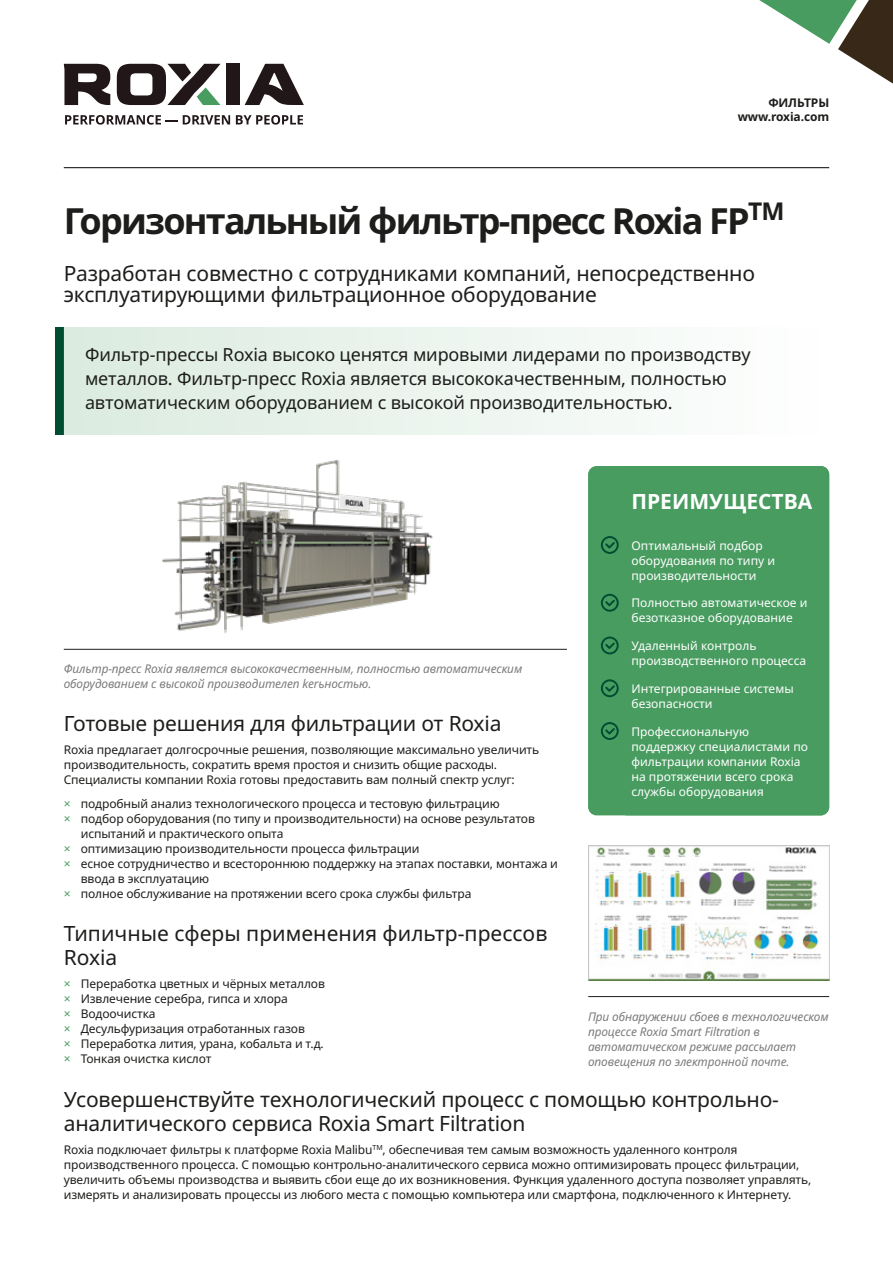
<style>
.page{position:relative;width:893px;height:1263px;background:#fff}
.page>*{position:absolute;margin:0;border:0;box-sizing:border-box;transform-origin:0 0}
.t1{font:700 36px "Noto Sans";letter-spacing:-.05em;color:#1d1d1b}
.t2{font:21px/24px "Noto Sans";letter-spacing:-.01em;color:#1d1d1b}
.t3{font:700 21px "Noto Sans";color:#fff}
.t4{font:18px/24px "Noto Sans";letter-spacing:-.01em;color:#1d1d1b}
.t5{font:12px/15px "Noto Sans";letter-spacing:-.01em;color:#1d1d1b}
.t6{font:12px/15px "Noto Sans";color:#fff}
.t7{font:italic 12px/15px "Noto Sans";letter-spacing:-.01em;color:#7c7b7b}
.t8{font:700 12px/14.4px "Noto Sans";letter-spacing:-.01em;color:#1d1d1b;text-align:right}
.s1{color:#489c60}
</style>
<div class="page">
<svg style="left:65px;top:115px;width:165px;height:10px"></svg>
<svg style="left:236px;top:115px;width:67px;height:10px"></svg>
<svg style="left:245px;top:64px;width:59px;height:41px"></svg>
<div style="left:227px;top:64px;width:13px;height:41px;background:#221718"></div>
<svg style="left:117px;top:64px;width:103px;height:41px"></svg>
<svg style="left:64px;top:64px;width:46px;height:41px"></svg>
<svg style="left:759px;top:0;width:134px;height:84px"></svg>
<hr style="left:64px;top:167px;width:765px;height:1px;background:#1d1d1b">
<div style="left:588px;top:466px;width:241px;height:349px;background:#489c60;border-radius:9px"></div>
<div style="left:55px;top:327px;width:9px;height:108px;background:#004e32"></div>
<div style="left:64px;top:327px;width:765px;height:108px;background:linear-gradient(to right,#dbebe0,#fff)"></div>
<svg style="left:601px;top:536px;width:18px;height:18px"></svg>
<svg style="left:601px;top:594px;width:18px;height:18px"></svg>
<svg style="left:601px;top:636px;width:18px;height:18px"></svg>
<svg style="left:601px;top:679px;width:18px;height:18px"></svg>
<svg style="left:601px;top:722px;width:18px;height:18px"></svg>
<hr style="left:588px;top:996px;width:241px;height:1px;background:#1d1d1b">
<img style="left:162px;top:459px;width:271px;height:175px">
<hr style="left:64px;top:649px;width:503px;height:1px;background:#1d1d1b">
<img style="left:588px;top:845px;width:241px;height:136px">
<p class="t8" style="left:738px;top:96px;width:93px">ФИЛЬТРЫ www.roxia.com</p>
<h1 class="t1" style="left:64px;top:196px;width:722px">Горизонтальный фильтр-пресс Roxia FP<sup>TM</sup></h1>
<h2 class="t2" style="left:64px;top:263px;width:693px;line-height:21px">Разработан совместно с сотрудниками компаний, непосредственно эксплуатирующими фильтрационное оборудование</h2>
<h3 class="t4" style="left:85px;top:343px;width:667px">Фильтр-прессы Roxia высоко ценятся мировыми лидерами по производству металлов. Фильтр-пресс Roxia является высококачественным, полностью автоматическим оборудованием с высокой производительностью.</h3>
<p class="t7" style="left:64px;top:661px;width:460px">Фильтр-пресс Roxia является высококачественным, полностью автоматическим оборудованием с высокой производителen kerьностью.</p>
<h2 class="t2" style="left:64px;top:711px;width:439px">Готовые решения для фильтрации от Roxia</h2>
<p class="t5" style="left:64px;top:742px;width:477px">Roxia предлагает долгосрочные решения, позволяющие максимально увеличить производительность, сократить время простоя и снизить общие расходы.<br>Специалисты компании Roxia готовы предоставить вам полный спектр услуг:</p>
<p class="t5" style="left:64px;top:796px;width:437px"><span class="s1">×</span> подробный анализ технологического процесса и тестовую фильтрацию</p>
<p class="t5" style="left:64px;top:811px;width:473px"><span class="s1">×</span> подбор оборудования (по типу и производительности) на основе результатов</p>
<p class="t5" style="left:81px;top:826px;width:204px">испытаний и практического опыта</p>
<p class="t5" style="left:64px;top:841px;width:357px"><span class="s1">×</span> оптимизацию производительности процесса фильтрации</p>
<p class="t5" style="left:64px;top:856px;width:496px"><span class="s1">×</span> есное сотрудничество и всестороннюю поддержку на этапах поставки, монтажа и</p>
<p class="t5" style="left:81px;top:871px;width:130px">ввода в эксплуатацию</p>
<p class="t5" style="left:64px;top:886px;width:409px"><span class="s1">×</span> полное обслуживание на протяжении всего срока службы фильтра</p>
<h2 class="t2" style="left:64px;top:922px;width:485px">Типичные сферы применения фильтр-прессов<br>Roxia</h2>
<p class="t5" style="left:64px;top:977px;width:263px"><span class="s1">×</span> Переработка цветных и чёрных металлов <span class="s1">×</span> Извлечение серебра, гипса и хлора<br><span class="s1">×</span> Водоочистка<br><span class="s1">×</span> Десульфуризация отработанных газов<br><span class="s1">×</span> Переработка лития, урана, кобальта и т.д. <span class="s1">×</span> Тонкая очистка кислот</p>
<h2 class="t3" style="left:631px;top:487px;width:182px">ПРЕИМУЩЕСТВА</h2>
<p class="t6" style="left:631px;top:538px;width:145px">Оптимальный подбор оборудования по типу и производительности</p>
<p class="t6" style="left:631px;top:596px;width:178px">Полностью автоматическое и безотказное оборудование</p>
<p class="t6" style="left:631px;top:639px;width:176px">Удаленный контроль производственного процесса</p>
<p class="t6" style="left:631px;top:681px;width:164px">Интегрированные системы безопасности</p>
<p class="t6" style="left:631px;top:724px;width:178px">Профессиональную поддержку специалистами по фильтрации компании Roxia на протяжении всего срока службы оборудования</p>
<p class="t7" style="left:588px;top:1009px;width:242px">При обнаружении сбоев в технологическом процессе Roxia Smart Filtration в автоматическом режиме рассылает оповещения по электронной почте.</p>
<h2 class="t2" style="left:64px;top:1088px;width:717px">Усовершенствуйте технологический процесс с помощью контрольно&shy;аналитического сервиса Roxia Smart Filtration</h2>
<p class="t5" style="left:64px;top:1143px;width:749px">Roxia подключает фильтры к платформе Roxia Malibu<sup>TM</sup>, обеспечивая тем самым возможность удаленного контроля производственного процесса. С помощью контрольно-аналитического сервиса можно оптимизировать процесс фильтрации, увеличить объемы производства и выявить сбои еще до их возникновения. Функция удаленного доступа позволяет управлять, измерять и анализировать процессы из любого места с помощью компьютера или смартфона, подключенного к Интернету.</p>
</div>
